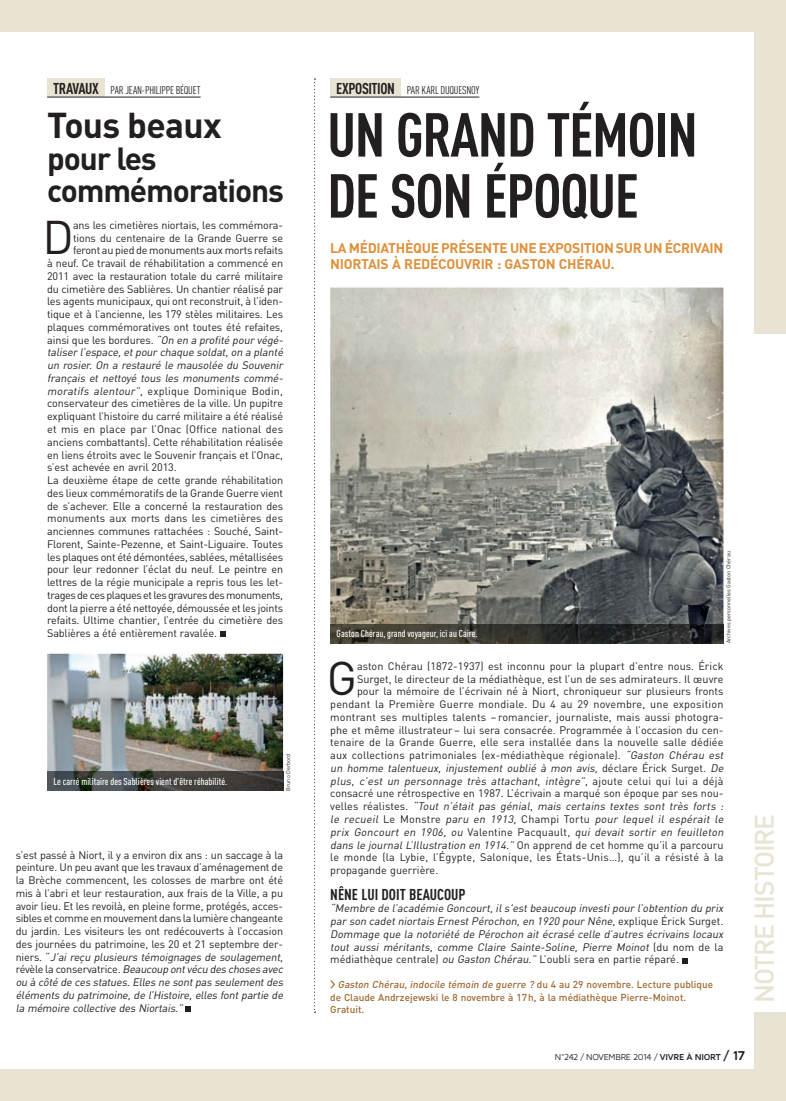
<style>
.page{position:relative;width:786px;height:1101px;background:#fff}
.page>*{position:absolute;margin:0;border:0;box-sizing:border-box;transform-origin:0 0}
.t1{font:700 61px/61px "DIN Cond";letter-spacing:-.02em;color:#231f20}
.t2{font:46.7px "DIN";color:#231f20}
.t3{font:700 35.5px "DIN";letter-spacing:-.02em;color:#231f20}
.t4{font:700 31.6px/31.6px "DIN";letter-spacing:-.035em;color:#231f20}
.t5{font:500 26.4px "DIN";letter-spacing:-.045em;color:#e8e3d3}
.t6{font:700 15.5px "DIN Cond";color:#231f20}
.t7{font:700 13.9px/16.1px "DIN";letter-spacing:-.02em;color:#df903c}
.t8{font:11.1px "DIN Cond";letter-spacing:-.02em;color:#231f20}
.t9{font:10.8px/12.8px "DIN";letter-spacing:-.015em;color:#231f20}
.t10{font:italic 10.8px/12.8px "DIN";color:#231f20}
.t11{font:10.8px "DIN";letter-spacing:.01em;color:#231f20}
.t12{font:10.8px "DIN";letter-spacing:.02em;color:#231f20}
.t13{font:10.8px "DIN";letter-spacing:.005em;color:#231f20}
.t14{font:10.8px "DIN";letter-spacing:-.04em;color:#231f20}
.t15{font:10.8px "DIN";letter-spacing:.015em;color:#231f20}
.t16{font:500 10px/12.2px "DIN";color:#9d6932}
.t17{font:500 10px "DIN Cond";letter-spacing:.005em;color:#fff}
.t18{font:8.9px "Maven Pro";letter-spacing:-.04em;color:#231f20}
.t19{font:5.5px "DIN";color:#231f20}
.s1{font-weight:700;font-size:15.5px}
.s2{font-style:normal}
.s3{font-style:italic}
.s4{font-weight:700}
.s5{font-weight:700;font-size:13.3px}
</style>
<div class="page">
<svg style="left:220px;top:632px;width:5px;height:5px"></svg>
<div style="left:0;top:0;width:786px;height:31px;background:#e8e3d3"></div>
<div style="left:755px;top:1013px;width:31px;height:88px;background:#e8e3d3"></div>
<div style="left:0;top:1069px;width:786px;height:32px;background:#e8e3d3"></div>
<div style="left:755px;top:0;width:31px;height:333px;background:#e8e3d3"></div>
<div style="left:47px;top:79px;width:58px;height:18px;background:#e8e3d3"></div>
<hr style="left:47px;top:97px;width:154px;height:1px;background:#231f20">
<svg style="left:186px;top:1006px;width:5px;height:6px"></svg>
<img style="left:47px;top:654px;width:236px;height:118px">
<img style="left:47px;top:772px;width:236px;height:19px">
<svg style="left:314px;top:79px;width:2px;height:934px"></svg>
<div style="left:330px;top:79px;width:71px;height:18px;background:#e8e3d3"></div>
<hr style="left:330px;top:97px;width:149px;height:1px;background:#231f20">
<svg style="left:682px;top:958px;width:6px;height:5px"></svg>
<svg style="left:330px;top:980px;width:5px;height:8px"></svg>
<img style="left:330px;top:288px;width:393px;height:336px">
<img style="left:330px;top:624px;width:393px;height:19px">
<p class="t8" style="left:53px;top:86px;width:149px"><span class="s1">TRAVAUX</span> PAR JEAN-PHILIPPE BÉQUET</p>
<p class="t3" style="left:47px;top:113px;width:176px">Tous beaux</p>
<p class="t4" style="left:47px;top:146px;width:238px">pour les commémorations</p>
<p class="t2" style="left:42px;top:221px;width:33px">D</p>
<p class="t9" style="left:73px;top:220px;width:212px">ans les cimetières niortais, les commémora-</p>
<p class="t9" style="left:73px;top:233px;width:211px">tions du centenaire de la Grande Guerre se</p>
<p class="t9" style="left:73px;top:245px;width:212px">feront au pied de monuments aux morts refaits</p>
<p class="t9" style="left:47px;top:258px;width:237px">à neuf. Ce travail de réhabilitation a commencé en</p>
<p class="t9" style="left:47px;top:271px;width:237px">2011 avec la restauration totale du carré militaire</p>
<p class="t9" style="left:47px;top:284px;width:237px">du cimetière des Sablières. Un chantier réalisé par</p>
<p class="t9" style="left:47px;top:296px;width:237px">les agents municipaux, qui ont reconstruit, à l’iden-</p>
<p class="t9" style="left:47px;top:309px;width:237px">tique et à l’ancienne, les 179 stèles militaires. Les</p>
<p class="t9" style="left:47px;top:322px;width:237px">plaques commémoratives ont toutes été refaites,</p>
<p class="t10" style="left:47px;top:335px;width:239px"><span class="s2">ainsi que les bordures.</span> “On en a profité pour végé-</p>
<p class="t10" style="left:47px;top:347px;width:239px">taliser l’espace, et pour chaque soldat, on a planté</p>
<p class="t10" style="left:47px;top:360px;width:239px">un rosier. On a restauré le mausolée du Souvenir</p>
<p class="t10" style="left:47px;top:373px;width:239px">français et nettoyé tous les monuments commé-</p>
<p class="t15" style="left:47px;top:387px;width:237px"><span class="s3">moratifs alentour”</span>, explique Dominique Bodin,</p>
<p class="t9" style="left:47px;top:398px;width:237px">conservateur des cimetières de la ville. Un pupitre</p>
<p class="t9" style="left:47px;top:411px;width:237px">expliquant l’histoire du carré militaire a été réalisé</p>
<p class="t11" style="left:47px;top:425px;width:237px">et mis en place par l’Onac (Office national des</p>
<p class="t9" style="left:47px;top:437px;width:237px">anciens combattants). Cette réhabilitation réalisée</p>
<p class="t9" style="left:47px;top:449px;width:237px">en liens étroits avec le Souvenir français et l’Onac,</p>
<p class="t9" style="left:47px;top:462px;width:131px">s’est achevée en avril 2013.</p>
<p class="t9" style="left:47px;top:475px;width:237px">La deuxième étape de cette grande réhabilitation</p>
<p class="t9" style="left:47px;top:488px;width:237px">des lieux commémoratifs de la Grande Guerre vient</p>
<p class="t9" style="left:47px;top:500px;width:237px">de s’achever. Elle a concerné la restauration des</p>
<p class="t13" style="left:47px;top:515px;width:237px">monuments aux morts dans les cimetières des</p>
<p class="t9" style="left:47px;top:526px;width:237px">anciennes communes rattachées : Souché, Saint-</p>
<p class="t9" style="left:47px;top:539px;width:237px">Florent, Sainte-Pezenne, et Saint-Liguaire. Toutes</p>
<p class="t9" style="left:47px;top:551px;width:237px">les plaques ont été démontées, sablées, métallisées</p>
<p class="t9" style="left:47px;top:564px;width:237px">pour leur redonner l’éclat du neuf. Le peintre en</p>
<p class="t9" style="left:47px;top:577px;width:237px">lettres de la régie municipale a repris tous les let-</p>
<p class="t14" style="left:47px;top:591px;width:237px">trages de ces plaques et les gravures des monuments,</p>
<p class="t9" style="left:47px;top:603px;width:237px">dont la pierre a été nettoyée, démoussée et les joints</p>
<p class="t9" style="left:47px;top:615px;width:237px">refaits. Ultime chantier, l’entrée du cimetière des</p>
<p class="t9" style="left:47px;top:628px;width:171px">Sablières a été entièrement ravalée.</p>
<p class="t17" style="left:53px;top:778px;width:175px">Le carré militaire des Sablières vient d'être réhabilité.</p>
<p class="t19" style="left:286px;top:791px;width:38px;rotate:-90deg">Bruno Derbord</p>
<p class="t9" style="left:16px;top:850px;width:271px">s’est passé à Niort, il y a environ dix ans : un saccage à la peinture. Un peu avant que les travaux d’aménagement de la Brèche commencent, les colosses de marbre ont été mis à l’abri et leur restauration, aux frais de la Ville, a pu avoir lieu. Et les revoilà, en pleine forme, protégés, acces&shy;sibles et comme en mouvement dans la lumière changeante du jardin. Les visiteurs les ont redécouverts à l’occasion des journées du patrimoine, les 20 et 21 septembre der&shy;n i e rs . “ <span class="s3">J’ai reçu plusieurs témoignages de soulagement, </span>révè le la co n s e rva t r i ce . <span class="s3">Beaucoup ontvécu des choses avec ou à côté de ces statues. Elles ne sont pas seulement des éléments du patrimoine, de l’Histoire, elles font partie de la mémoire collective des Niortais.”</span></p>
<p class="t8" style="left:336px;top:86px;width:145px"><span class="s1">EXPOSITION</span> PAR KARL DUQUESNOY</p>
<p class="t1" style="left:327px;top:110px;width:372px">UN GRAND TÉMOIN<br>DE SON ÉPOQUE</p>
<p class="t7" style="left:330px;top:241px;width:395px">LA MÉDIATHÈQUE PRÉSENTE UNE EXPOSITION SUR UN ÉCRIVAIN<br>NIORTAIS À REDÉCOUVRIR : GASTON CHÉRAU.</p>
<p class="t17" style="left:337px;top:630px;width:142px">Gaston Chérau, grand voyageur, ici au Caire.</p>
<p class="t19" style="left:727px;top:643px;width:93px;rotate:-90deg">Archives personnelles Gaston Chérau</p>
<p class="t2" style="left:327px;top:662px;width:32px">G</p>
<p class="t13" style="left:357px;top:662px;width:368px">aston Chérau (1872-1937) est inconnu pour la plupart d’entre nous. Érick</p>
<p class="t9" style="left:357px;top:674px;width:368px">Surget, le directeur de la médiathèque, est l’un de ses admirateurs. Il œuvre</p>
<p class="t9" style="left:357px;top:686px;width:368px">pour la mémoire de l’écrivain né à Niort, chroniqueur sur plusieurs fronts</p>
<p class="t12" style="left:330px;top:701px;width:395px">pendant la Première Guerre mondiale. Du 4 au 29 novembre, une exposition</p>
<p class="t11" style="left:330px;top:713px;width:395px">montrant ses multiples talents – romancier, journaliste, mais aussi photogra-</p>
<p class="t9" style="left:330px;top:725px;width:395px">phe et même illustrateur – lui sera consacrée. Programmée à l’occasion du cen-</p>
<p class="t11" style="left:330px;top:739px;width:395px">tenaire de la Grande Guerre, elle sera installée dans la nouvelle salle dédiée</p>
<p class="t11" style="left:330px;top:752px;width:396px">aux collections patrimoniales (ex-médiathèque régionale). <span class="s3">“Gaston Chérau est</span></p>
<p class="t10" style="left:330px;top:763px;width:396px">un homme talentueux, injustement oublié à mon avis, <span class="s2">d é c la re É ri c k S u rg e t .</span> De</p>
<p class="t10" style="left:330px;top:776px;width:395px">plus, c’est un personnage très attachant, intègre”<span class="s2">, aj o u te ce l u i q u i l u i a d éj à</span></p>
<p class="t9" style="left:330px;top:788px;width:395px">consacré une rétrospective en 1987. L’écrivain a marqué son époque par ses nou-</p>
<p class="t10" style="left:330px;top:801px;width:396px"><span class="s2">ve l le s ré a l i ste s .</span> “Tout n’était pas génial, mais certains textes sont très forts :</p>
<p class="t10" style="left:330px;top:814px;width:396px">le recueil <span class="s2">L e M o n st re</span> paru en 1913, <span class="s2">C h a m p i To rt u</span> pour lequel il espérait le</p>
<p class="t10" style="left:330px;top:827px;width:396px">prix Goncourt en 1906, ou <span class="s2">Va le n t i n e Pa c q u a u lt</span> , qui devait sortir en feuilleton</p>
<p class="t10" style="left:330px;top:839px;width:395px">dans le journal L’Illustration en 1914.” <span class="s2">O n a p p re n d d e cet h o m m e q u ’ i l a pa rco u ru</span></p>
<p class="t12" style="left:330px;top:854px;width:395px">le monde (la Lybie, l’Égypte, Salonique, les États-Unis…), qu’il a résisté à la</p>
<p class="t9" style="left:330px;top:865px;width:110px">propagande guerrière.</p>
<p class="t6" style="left:330px;top:889px;width:137px">NÊNE LUI DOIT BEAUCOUP</p>
<p class="t10" style="left:330px;top:903px;width:396px">“Membre de l’académie Goncourt, il s'est beaucoup investi pour l’obtention du prix par son cadet niortais Ernest Pérochon, en 1920 pour Nêne, <span class="s2">ex p l i q u e É ri c k S u rg e t .<br></span>Dommage que la notoriété de Pérochon ait écrasé celle d’autres écrivains locaux tout aussi méritants, comme Claire Sainte-Soline, Pierre Moinot <span class="s2">( d u n o m d e l a médiathèque centrale)</span> ou Gaston Chérau.” <span class="s2">L’oubli sera en partie réparé.</span></p>
<p class="t16" style="left:330px;top:980px;width:384px;text-indent:8px"><span class="s3">Gaston Chérau, indocile témoin de guerre ?</span> d u 4 a u 2 9 n ove m b re . L e ct u re p u b l i q u e de Claude Andrzejewski le 8 novembre à 17 h, à la médiathèque Pierre-Moinot.<br>Gratuit.</p>
<p class="t5" style="left:755px;top:1003px;width:191px;rotate:-90deg">NOTRE HISTOIRE</p>
<p class="t18" style="left:555px;top:1052px;width:192px">N°242 / NOVEMBRE 2014 / <span class="s4">VIVRE À NIORT</span> <span class="s5">/ 17</span></p>
</div>
